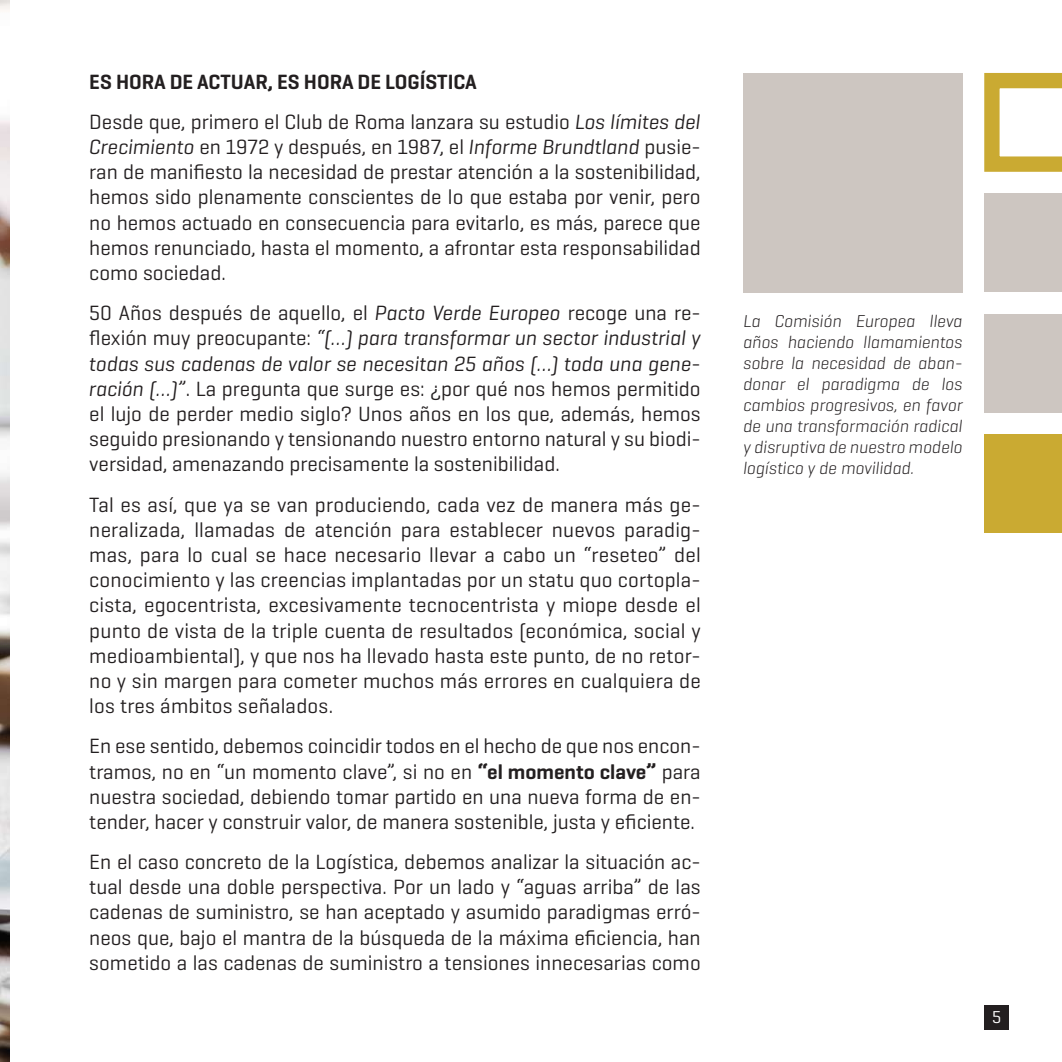
<style>
.page{position:relative;width:1062px;height:1062px;background:#fff}
.page>*{position:absolute;margin:0;border:0;box-sizing:border-box;transform-origin:0 0}
.t1{font:21px/25.2px "Geogrotesque";color:#231f20;text-align:justify}
.t2{font:italic 300 17.5px/21px "Geogrotesque";color:#231f20;text-align:justify}
.t3{font:17.5px "Geogrotesque";color:#fff}
.s1{font-weight:600}
.s2{font-style:italic}
</style>
<div class="page">
<div style="left:984px;top:1005px;width:25px;height:25px;background:#231f20"></div>
<div style="left:743px;top:73px;width:219px;height:219px;background:#cdc6c1"></div>
<div style="left:984px;top:314px;width:78px;height:98px;background:#cdc6c1"></div>
<div style="left:984px;top:193px;width:78px;height:99px;background:#cdc6c1"></div>
<div style="left:984px;top:434px;width:78px;height:99px;background:#caaa32"></div>
<img style="left:0;top:0;width:10px;height:1062px">
<svg style="left:984px;top:73px;width:78px;height:99px"></svg>
<p class="t1" style="left:89px;top:61px;width:613px;line-height:40.1px"><span class="s1">ES HORA DE ACTUAR, ES HORA DE LOGÍSTICA<br></span>Desde que, primero el Club de Roma lanzara su estudio <span class="s2">Los límites del</span></p>
<p class="t1" style="left:89px;top:134px;width:613px"><span class="s2">Crecimiento</span> en 1972 y después, en 1987, el <span class="s2">Informe Brundtland</span> pusie&shy;ran de manifiesto la necesidad de prestar atención a la sostenibilidad, hemos sido plenamente conscientes de lo que estaba por venir, pero no hemos actuado en consecuencia para evitarlo, es más, parece que hemos renunciado, hasta el momento, a afrontar esta responsabilidad como sociedad.</p>
<p class="t1" style="left:89px;top:300px;width:613px">50 Años después de aquello, el <span class="s2">Pacto Verde Europeo</span> recoge una re&shy;flexión muy preocupante: <span class="s2">“(…) para transformar un sector industrial y todas sus cadenas de valor se necesitan 25 años (…) toda una gene&shy;ración (…)”</span>. La pregunta que surge es: ¿por qué nos hemos permitido el lujo de perder medio siglo? Unos años en los que, además, hemos seguido presionando y tensionando nuestro entorno natural y su biodi&shy;versidad, amenazando precisamente la sostenibilidad.</p>
<p class="t1" style="left:89px;top:491px;width:613px">Tal es así, que ya se van produciendo, cada vez de manera más ge&shy;neralizada, llamadas de atención para establecer nuevos paradig&shy;mas, para lo cual se hace necesario llevar a cabo un “reseteo” del conocimiento y las creencias implantadas por un statu quo cortopla&shy;cista, egocentrista, excesivamente tecnocentrista y miope desde el punto de vista de la triple cuenta de resultados (económica, social y medioambiental), y que nos ha llevado hasta este punto, de no retor&shy;no y sin margen para cometer muchos más errores en cualquiera de los tres ámbitos señalados.</p>
<p class="t1" style="left:89px;top:733px;width:613px">En ese sentido, debemos coincidir todos en el hecho de que nos encon&shy;tramos, no en “un momento clave”, si no en <span class="s1">“el momento clave”</span> para nuestra sociedad, debiendo tomar partido en una nueva forma de en&shy;tender, hacer y construir valor, de manera sostenible, justa y eficiente.</p>
<p class="t1" style="left:89px;top:848px;width:613px">En el caso concreto de la Logística, debemos analizar la situación ac&shy;tual desde una doble perspectiva. Por un lado y “aguas arriba” de las cadenas de suministro, se han aceptado y asumido paradigmas erró&shy;neos que, bajo el mantra de la búsqueda de la máxima eficiencia, han sometido a las cadenas de suministro a tensiones innecesarias como</p>
<p class="t2" style="left:743px;top:310px;width:221px">La Comisión Europea lleva años haciendo llamamientos sobre la necesidad de aban&shy;donar el paradigma de los cambios progresivos, en favor de una transformación radical y disruptiva de nuestro modelo logístico y de movilidad.</p>
<p class="t3" style="left:992px;top:1006px;width:11px">5</p>
</div>
